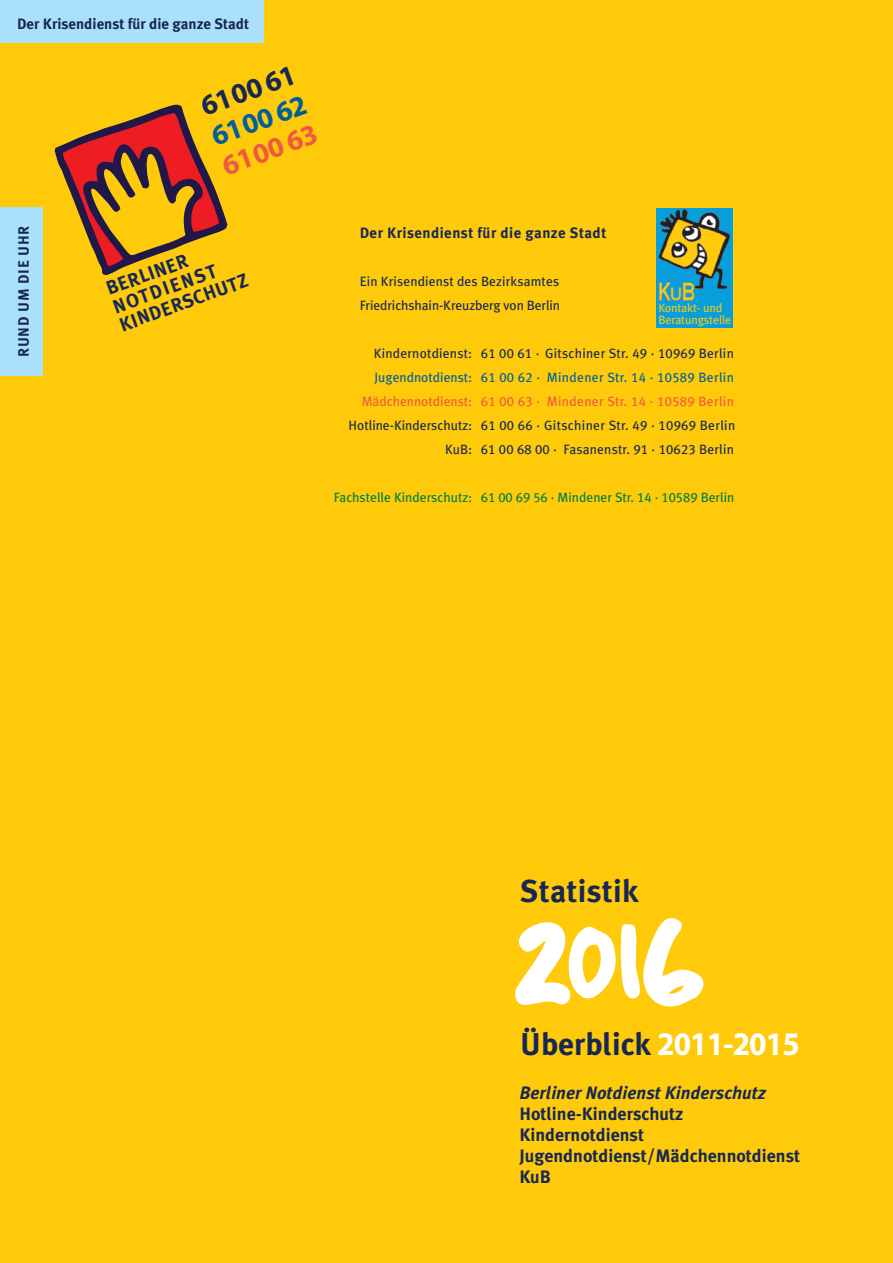
<style>
.page{position:relative;width:893px;height:1263px;background:#feca0a}
.page>*{position:absolute;margin:0;border:0;box-sizing:border-box;transform-origin:0 0}
.t1{font:700 31.5px "Meta Plus";letter-spacing:.005em;color:#172754}
.t2{font:700 28.8px "Myriad";color:#172754}
.t3{font:700 28.8px "Myriad";color:#015e99}
.t4{font:700 28.8px "Myriad";color:#f0593e}
.t5{font:700 19.35px/19.4px "Meta Plus";color:#172754}
.t6{font:700 18px/21px "Meta Plus";color:#172754}
.t7{font:italic 700 18px "Meta Plus";color:#172754}
.t8{font:700 15px "Meta Plus";letter-spacing:.025em;color:#172754}
.t9{font:700 15px "Meta Plus";color:#172754}
.t10{font:700 15px "Meta Plus";letter-spacing:.045em;color:#172754}
.t11{font:13.5px/24px "Meta Plus";letter-spacing:.01em;color:#172754}
.t12{font:13.5px "Meta Plus";color:#007e3d}
.t13{font:12px/12px "Meta Plus";letter-spacing:-.01em;color:#feca0a}
.s1{font-family:"Meta Plus Book Caps"}
.s2{color:#015e99}
.s3{font-family:"Meta Plus Book Caps";color:#015e99}
.s4{color:#f0593e}
.s5{font-family:"Meta Plus Book Caps";color:#f0593e}
.s6{font-family:"Myriad";font-size:33px;color:#fff}
</style>
<div class="page">
<svg style="left:515px;top:918px;width:188px;height:88px"></svg>
<div style="left:0;top:207px;width:43px;height:168px;background:#aae0f9"></div>
<div style="left:0;top:0;width:264px;height:43px;background:#aae0f9"></div>
<img style="left:656px;top:208px;width:76px;height:119px">
<svg style="left:54px;top:104px;width:173px;height:171px"></svg>
<p class="t9" style="left:17px;top:15px;width:234px">Der Krisendienst für die ganze Stadt</p>
<h2 class="t2" style="left:198px;top:97px;width:101px;rotate:-20deg">6100 61</h2>
<h2 class="t3" style="left:209px;top:127px;width:101px;rotate:-20deg">6100 62</h2>
<h2 class="t4" style="left:220px;top:156px;width:101px;rotate:-20deg">6100 63</h2>
<p class="t10" style="left:15px;top:357px;width:133px;rotate:-90deg">RUND UM DIE UHR</p>
<h3 class="t5" style="left:104px;top:280px;width:137px;rotate:-20deg">BERLINER<br>NOTDIENST<br>KINDERSCHUTZ</h3>
<p class="t8" style="left:360px;top:224px;width:248px">Der Krisendienst für die ganze Stadt</p>
<p class="t11" style="left:360px;top:269px;width:202px">Ein Krisendienst des Bezirksamtes<br>Friedrichshain-Kreuzberg von Berlin</p>
<p class="t11" style="left:349px;top:341px;width:388px;text-align:right">Kindernotdienst: <span class="s1">61 00 61</span> · Gitschiner Str. <span class="s1">49 · 10969</span> Berlin <span class="s2">Jugendnotdienst:</span> <span class="s3">61 00 62</span> <span class="s2">· Mindener Str.</span> <span class="s3">14 · 10589</span> <span class="s2">Berlin </span><span class="s4">Mädchennotdienst:</span> <span class="s5">61 00 63</span> <span class="s4">· Mindener Str.</span> <span class="s5">14</span> <span class="s4">·</span> <span class="s5">10589</span> <span class="s4">Berlin </span>Hotline-Kinderschutz: <span class="s1">61 00 66</span> · Gitschiner Str. <span class="s1">49 · 10969</span> Berlin KuB: <span class="s1">61 00 68 00 ·</span> Fasanenstr. <span class="s1">91 · 10623</span> Berlin</p>
<p class="t12" style="left:334px;top:489px;width:402px">Fachstelle Kinderschutz: <span class="s1">61 00 69 56</span> · Mindener Str. <span class="s1">14 · 10589</span> Berlin</p>
<p class="t13" style="left:658px;top:301px;width:74px">Kontakt- und<br>Beratungstelle</p>
<h1 class="t1" style="left:520px;top:872px;width:120px">Statistik</h1>
<h1 class="t1" style="left:520px;top:1025px;width:281px">Überblick <span class="s6">2011-2015</span></h1>
<h3 class="t7" style="left:519px;top:1082px;width:248px">Berliner Notdienst Kinderschutz</h3>
<h3 class="t6" style="left:519px;top:1103px;width:282px">Hotline-Kinderschutz<br>Kindernotdienst<br>Jugendnotdienst/Mädchennotdienst<br>KuB</h3>
</div>
